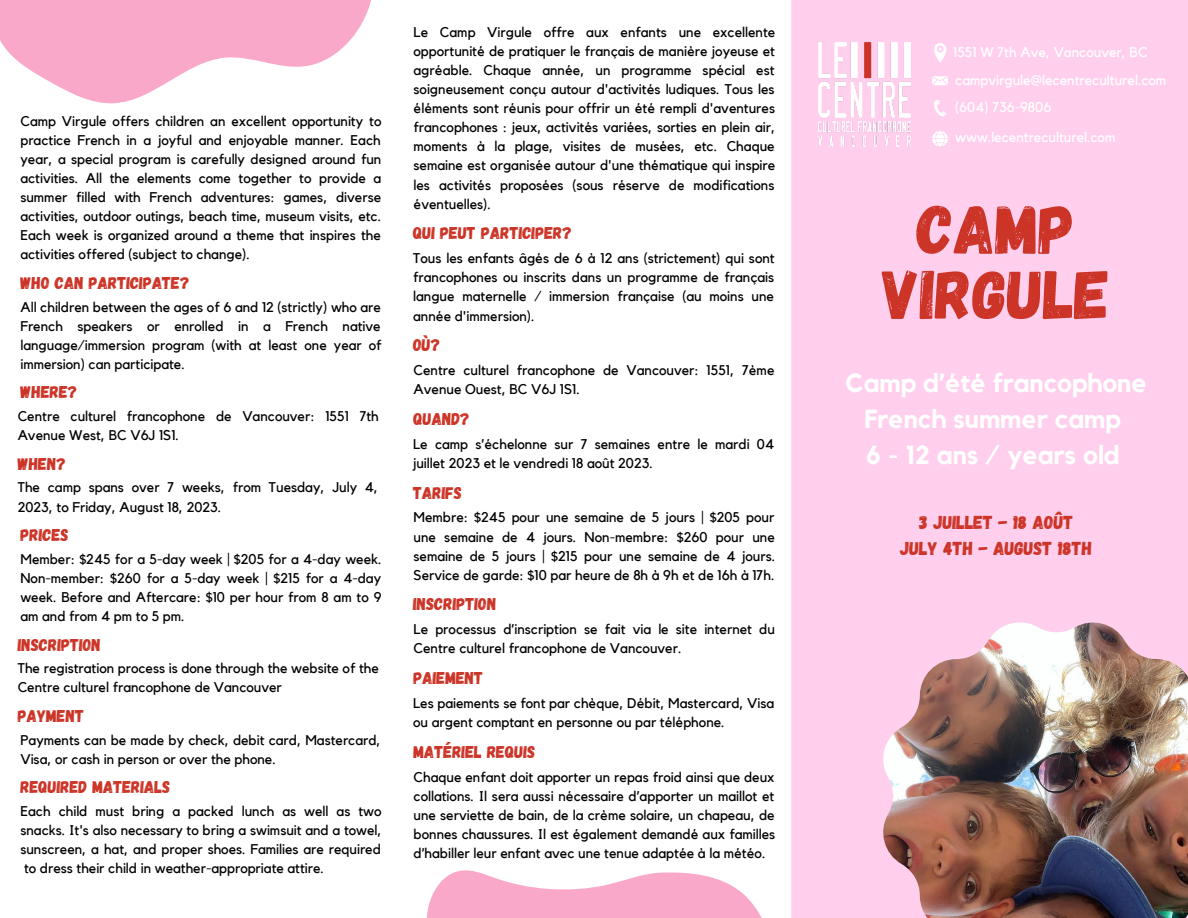
<style>
.page{position:relative;width:1188px;height:918px;background:#ffcfed}
.page>*{position:absolute;margin:0;border:0;box-sizing:border-box;transform-origin:0 0}
.t1{font:68.85px "Gagalin";color:#cc3427}
.t2{font:700 26.1px/36px "Kollektif";color:#fff;text-align:center}
.t3{font:18.75px "Gagalin";color:#cc3427}
.t4{font:17.1px "Gagalin";color:#cc3427}
.t5{font:14.1px/19.2px "Kollektif";color:#000;text-align:justify}
.t6{font:14.1px "Kollektif";color:#fff}
</style>
<div class="page">
<img style="left:818px;top:43px;width:92px;height:103px">
<div style="left:0;top:0;width:791px;height:918px;background:#fff"></div>
<svg style="left:934px;top:43px;width:12px;height:19px"></svg>
<svg style="left:932px;top:76px;width:16px;height:9px"></svg>
<svg style="left:934px;top:100px;width:12px;height:17px"></svg>
<svg style="left:932px;top:131px;width:16px;height:16px"></svg>
<img style="left:883px;top:622px;width:305px;height:296px">
<svg style="left:0;top:0;width:413px;height:151px;background:#fcdae8"></svg>
<svg style="left:346px;top:785px;width:446px;height:133px;background:#fdedf4"></svg>
<p class="t5" style="left:20px;top:112px;width:362px">Camp Virgule offers children an excellent opportunity to practice French in a joyful and enjoyable manner. Each year, a special program is carefully designed around fun activities. All the elements come together to provide a summer filled with French adventures: games, diverse activities, outdoor outings, beach time, museum visits, etc.<br>Each week is organized around a theme that inspires the activities offered (subject to change).</p>
<p class="t4" style="left:20px;top:272px;width:171px">WHO CAN PARTICIPATE?</p>
<p class="t5" style="left:20px;top:298px;width:363px">All children between the ages of 6 and 12 (strictly) who are French speakers or enrolled in a French native language/immersion program (with at least one year of immersion) can participate.</p>
<p class="t4" style="left:20px;top:381px;width:59px">WHERE?</p>
<p class="t5" style="left:18px;top:407px;width:363px">Centre culturel francophone de Vancouver: 1551 7th<br>Avenue West, BC V6J 1S1.</p>
<p class="t4" style="left:18px;top:453px;width:50px">WHEN?</p>
<p class="t5" style="left:18px;top:479px;width:362px">The camp spans over 7 weeks, from Tuesday, July 4,<br>2023, to Friday, August 18, 2023.</p>
<p class="t4" style="left:20px;top:524px;width:50px">PRICES</p>
<p class="t5" style="left:20px;top:550px;width:363px">Member: $245 for a 5-day week | $205 for a 4-day week.<br>Non-member: $260 for a 5-day week | $215 for a 4-day week. Before and Aftercare: $10 per hour from 8 am to 9 am and from 4 pm to 5 pm.</p>
<p class="t4" style="left:18px;top:633px;width:85px">INSCRIPTION</p>
<p class="t5" style="left:18px;top:659px;width:363px">The registration process is done through the website of the<br>Centre culturel francophone de Vancouver</p>
<p class="t4" style="left:18px;top:705px;width:68px">PAYMENT</p>
<p class="t5" style="left:20px;top:731px;width:362px">Payments can be made by check, debit card, Mastercard,<br>Visa, or cash in person or over the phone.</p>
<p class="t4" style="left:20px;top:776px;width:151px">REQUIRED MATERIALS</p>
<p class="t5" style="left:20px;top:802px;width:363px">Each child must bring a packed lunch as well as two snacks. It's also necessary to bring a swimsuit and a towel, sunscreen, a hat, and proper shoes. Families are required to dress their child in weather-appropriate attire.</p>
<p class="t5" style="left:414px;top:23px;width:363px">Le Camp Virgule offre aux enfants une excellente opportunité de pratiquer le français de manière joyeuse et agréable. Chaque année, un programme spécial est soigneusement conçu autour d'activités ludiques. Tous les éléments sont réunis pour offrir un été rempli d'aventures francophones : jeux, activités variées, sorties en plein air, moments à la plage, visites de musées, etc. Chaque semaine est organisée autour d'une thématique qui inspire les activités proposées (sous réserve de modifications éventuelles).</p>
<p class="t4" style="left:413px;top:222px;width:161px">QUI PEUT PARTICIPER?</p>
<p class="t5" style="left:413px;top:249px;width:363px">Tous les enfants âgés de 6 à 12 ans (strictement) qui sont francophones ou inscrits dans un programme de français langue maternelle / immersion française (au moins une année d'immersion).</p>
<p class="t4" style="left:413px;top:334px;width:29px">OÙ?</p>
<p class="t5" style="left:414px;top:361px;width:362px">Centre culturel francophone de Vancouver: 1551, 7ème<br>Avenue Ouest, BC V6J 1S1.</p>
<p class="t4" style="left:414px;top:408px;width:58px">QUAND?</p>
<p class="t5" style="left:413px;top:435px;width:363px">Le camp s’échelonne sur 7 semaines entre le mardi 04 juillet 2023 et le vendredi 18 août 2023.</p>
<p class="t4" style="left:413px;top:481px;width:50px">TARIFS</p>
<p class="t5" style="left:414px;top:508px;width:363px">Membre: $245 pour une semaine de 5 jours | $205 pour une semaine de 4 jours. Non-membre: $260 pour une semaine de 5 jours | $215 pour une semaine de 4 jours.<br>Service de garde: $10 par heure de 8h à 9h et de 16h à 17h.</p>
<p class="t4" style="left:413px;top:593px;width:85px">INSCRIPTION</p>
<p class="t5" style="left:414px;top:620px;width:363px">Le processus d’inscription se fait via le site internet du<br>Centre culturel francophone de Vancouver.</p>
<p class="t4" style="left:414px;top:667px;width:71px">PAIEMENT</p>
<p class="t5" style="left:413px;top:694px;width:363px">Les paiements se font par chèque, Débit, Mastercard, Visa ou argent comptant en personne ou par téléphone.</p>
<p class="t4" style="left:414px;top:741px;width:123px">MATÉRIEL REQUIS</p>
<p class="t5" style="left:414px;top:768px;width:363px">Chaque enfant doit apporter un repas froid ainsi que deux collations. Il sera aussi nécessaire d’apporter un maillot et une serviette de bain, de la crème solaire, un chapeau, de bonnes chaussures. Il est également demandé aux familles d’habiller leur enfant avec une tenue adaptée à la météo.</p>
<p class="t6" style="left:953px;top:46px;width:196px">1551 W 7th Ave, Vancouver, BC</p>
<p class="t6" style="left:955px;top:73px;width:213px">campvirgule@lecentreculturel.com</p>
<p class="t6" style="left:955px;top:101px;width:98px">(604) 736-9806</p>
<p class="t6" style="left:955px;top:131px;width:162px">www.lecentreculturel.com</p>
<p class="t1" style="left:917px;top:185px;width:160px">CAMP</p>
<p class="t1" style="left:882px;top:250px;width:229px">VIRGULE</p>
<p class="t2" style="left:846px;top:366px;width:303px">Camp d’été francophone<br>French summer camp</p>
<p class="t2" style="left:866px;top:438px;width:255px">6 - 12 ans / years old</p>
<p class="t3" style="left:919px;top:511px;width:156px">3 JUILLET - 18 AOÛT</p>
<p class="t3" style="left:900px;top:536px;width:193px">JULY 4TH - AUGUST 18TH</p>
</div>
